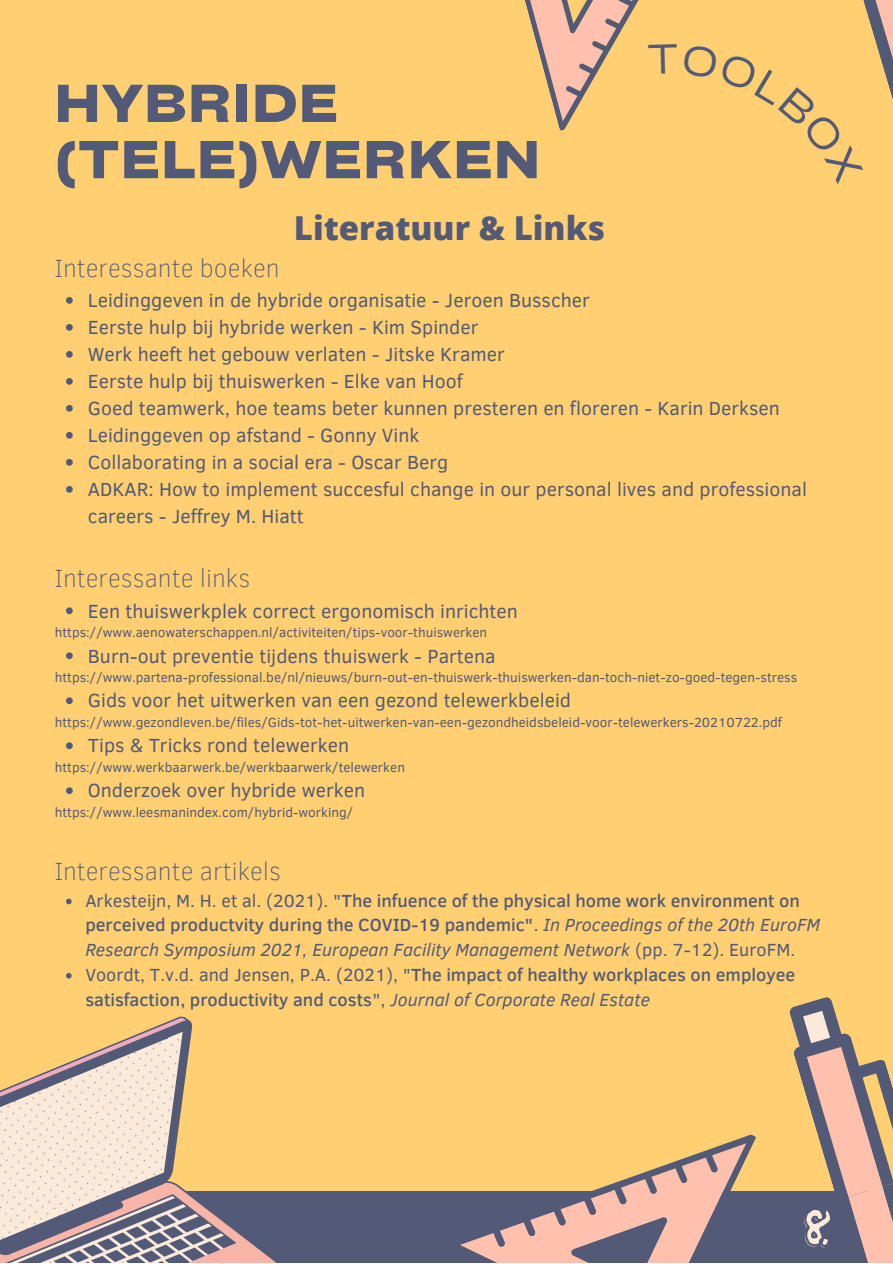
<style>
.page{position:relative;width:893px;height:1264px;background:#fff}
.page>*{position:absolute;margin:0;border:0;box-sizing:border-box;transform-origin:0 0}
.t1{font:700 expanded 51px/56.2px "Cy Grotesk";letter-spacing:.04em;color:#525a78}
.t2{font:49.35px "Permanent Marker";color:#fbe9d9}
.t3{font:800 33px "Open Sans";color:#525a78}
.t4{font:100 25.5px "Clear Sans";color:#525a78}
.t5{font:19.5px/27px "Clear Sans";color:#525a78}
.t6{font:500 18px/24.8px "Clear Sans";color:#525a78}
.t7{font:13.5px "Clear Sans";color:#525a78}
.s1{font-weight:400}
.s2{font-weight:400;font-style:italic}
</style>
<div class="page">
<div style="left:0;top:0;width:892px;height:1262px;background:#ffcf71"></div>
<svg style="left:66px;top:297px;width:7px;height:7px"></svg>
<svg style="left:66px;top:324px;width:7px;height:7px"></svg>
<svg style="left:66px;top:351px;width:7px;height:7px"></svg>
<svg style="left:66px;top:378px;width:7px;height:7px"></svg>
<svg style="left:66px;top:405px;width:7px;height:7px"></svg>
<svg style="left:66px;top:432px;width:7px;height:6px"></svg>
<svg style="left:66px;top:459px;width:7px;height:6px"></svg>
<svg style="left:66px;top:486px;width:7px;height:6px"></svg>
<svg style="left:66px;top:607px;width:7px;height:7px"></svg>
<svg style="left:66px;top:652px;width:7px;height:7px"></svg>
<svg style="left:66px;top:697px;width:7px;height:7px"></svg>
<svg style="left:66px;top:742px;width:7px;height:7px"></svg>
<svg style="left:66px;top:787px;width:7px;height:7px"></svg>
<svg style="left:66px;top:898px;width:6px;height:6px"></svg>
<svg style="left:66px;top:972px;width:6px;height:6px"></svg>
<div style="left:0;top:1191px;width:892px;height:71px;background:#525a78"></div>
<svg style="left:460px;top:1134px;width:296px;height:128px"></svg>
<svg style="left:0;top:1016px;width:275px;height:246px"></svg>
<svg style="left:789px;top:997px;width:103px;height:265px"></svg>
<svg style="left:525px;top:0;width:367px;height:131px"></svg>
<h1 class="t1" style="left:55px;top:73px;width:486px">HYBRIDE (TELE)WERKEN</h1>
<h3 class="t4" style="left:55px;top:249px;width:226px">Interessante boeken</h3>
<h3 class="t3" style="left:294px;top:204px;width:313px">Literatuur &amp; Links</h3>
<p class="t5" style="left:88px;top:286px;width:720px">Leidinggeven in de hybride organisatie - Jeroen Busscher<br>Eerste hulp bij hybride werken - Kim Spinder<br>Werk heeft het gebouw verlaten - Jitske Kramer<br>Eerste hulp bij thuiswerken - Elke van Hoof<br>Goed teamwerk, hoe teams beter kunnen presteren en floreren - Karin Derksen Leidinggeven op afstand - Gonny Vink<br>Collaborating in a social era - Oscar Berg<br>ADKAR: How to implement succesful change in our personal lives and professional careers - Jeffrey M. Hiatt</p>
<h3 class="t4" style="left:55px;top:559px;width:197px">Interessante links</h3>
<p class="t7" style="left:55px;top:622px;width:434px">https://www.aenowaterschappen.nl/activiteiten/tips-voor-thuiswerken</p>
<p class="t7" style="left:55px;top:667px;width:744px">https://www.partena-professional.be/nl/nieuws/burn-out-en-thuiswerk-thuiswerken-dan-toch-niet-zo-goed-tegen-stress</p>
<p class="t7" style="left:55px;top:712px;width:728px">https://www.gezondleven.be/files/Gids-tot-het-uitwerken-van-een-gezondheidsbeleid-voor-telewerkers-20210722.pdf</p>
<p class="t7" style="left:55px;top:757px;width:352px">https://www.werkbaarwerk.be/werkbaarwerk/telewerken</p>
<p class="t7" style="left:55px;top:802px;width:300px">https://www.leesmanindex.com/hybrid-working/</p>
<p class="t5" style="left:88px;top:596px;width:431px">Een thuiswerkplek correct ergonomisch inrichten</p>
<p class="t5" style="left:88px;top:641px;width:409px">Burn-out preventie tijdens thuiswerk - Partena</p>
<p class="t5" style="left:88px;top:686px;width:484px">Gids voor het uitwerken van een gezond telewerkbeleid</p>
<p class="t5" style="left:88px;top:731px;width:263px">Tips &amp; Tricks rond telewerken</p>
<p class="t5" style="left:88px;top:776px;width:279px">Onderzoek over hybride werken</p>
<h3 class="t4" style="left:55px;top:852px;width:228px">Interessante artikels</h3>
<p class="t6" style="left:85px;top:887px;width:736px"><span class="s1">Arkesteijn, M. H. et al. (2021). "</span>The infuence of the physical home work environment on perceived productvity during the COVID-19 pandemic"<span class="s1">.</span> <span class="s2">In Proceedings of the 20th EuroFM Research Symposium 2021, European Facility Management Network</span> <span class="s1">(pp. 7-12). EuroFM.<br>Voordt, T.v.d. and Jensen, P.A. (2021), "</span>The impact of healthy workplaces on employee satisfaction, productivity and costs<span class="s1">",</span> <span class="s2">Journal of Corporate Real Estate</span></p>
<h2 class="t2" style="left:801px;top:1191px;width:32px">8.</h2>
</div>
